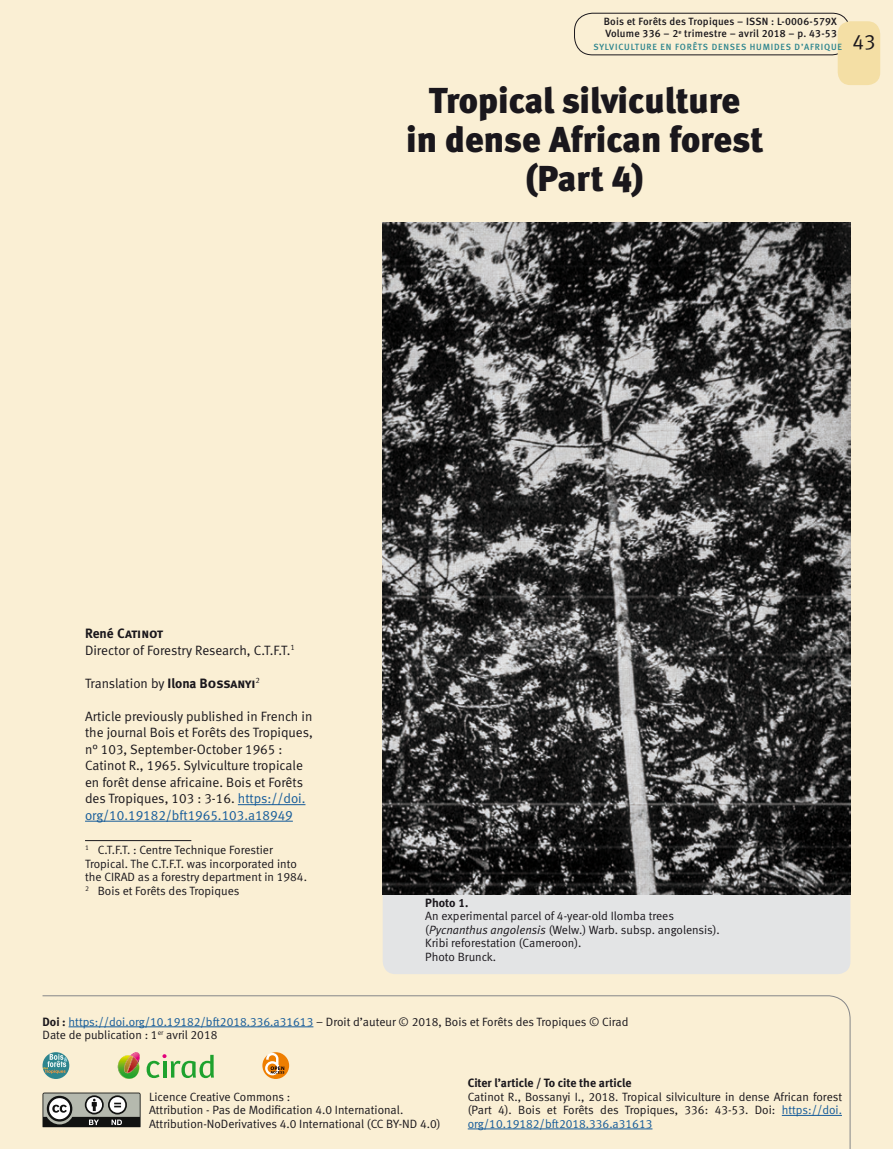
<style>
.page{position:relative;width:893px;height:1149px;background:#fff}
.page>*{position:absolute;margin:0;border:0;box-sizing:border-box;transform-origin:0 0}
.t1{font:36px/39px "Meta Black LF";letter-spacing:-.005em;color:#1a171c;text-align:center}
.t2{font:21px "Meta Normal LF";color:#1a171c}
.t3{font:13.5px/16.5px "Meta Normal LF";color:#1a171c}
.t4{font:13.5px "Meta Bold LF Caps";letter-spacing:-.01em;color:#1a171c}
.t5{font:12px/13.5px "Meta Normal LF";color:#1a171c}
.t6{font:12px "Meta Bold LF";color:#1a171c}
.t7{font:10.5px/12px "Meta Medium LF";letter-spacing:.02em;color:#1a171c}
.t8{font:9px "Meta Medium LF";letter-spacing:.09em;color:#2d858e}
.s1{font-family:"Meta Bold LF"}
.s2{font-family:"Meta Bold LF Caps"}
.s3{color:#165c9a}
.s4{font-style:italic}
</style>
<div class="page">
<div style="left:0;top:0;width:893px;height:1148px;background:#faefd4"></div>
<div style="left:574px;top:13px;width:276px;height:42px;border:1px solid #1a171c;border-radius:18px"></div>
<div style="left:838px;top:21px;width:42px;height:64px;background:#f4dfa5;border-radius:13px"></div>
<div style="left:383px;top:702px;width:467px;height:271px;background:#e3e4e5;border-radius:13px"></div>
<img style="left:383px;top:222px;width:467px;height:672px">
<hr style="left:238px;top:804px;width:67px;height:1px;background:#165c9a">
<hr style="left:85px;top:820px;width:208px;height:1px;background:#165c9a">
<hr style="left:85px;top:840px;width:106px;height:1px;background:#1a171c">
<svg style="left:42px;top:995px;width:809px;height:153px"></svg>
<hr style="left:69px;top:1026px;width:244px;height:1px;background:#165c9a">
<hr style="left:782px;top:1114px;width:60px;height:1px;background:#165c9a">
<hr style="left:468px;top:1128px;width:184px;height:1px;background:#165c9a">
<svg style="left:43px;top:1092px;width:98px;height:35px;background:#82847e"></svg>
<svg style="left:43px;top:1051px;width:26px;height:27px"></svg>
<svg style="left:43px;top:1053px;width:24px;height:20px"></svg>
<svg style="left:262px;top:1051px;width:27px;height:27px"></svg>
<svg style="left:118px;top:1051px;width:22px;height:27px"></svg>
<svg style="left:147px;top:1053px;width:67px;height:24px"></svg>
<p class="t7" style="left:604px;top:16px;width:235px">Bois et Forêts des Tropiques – ISSN : L-0006-579X<br>Volume 336 – 2<sup>e</sup> trimestre – avril 2018 – p. 43-53</p>
<p class="t8" style="left:593px;top:41px;width:250px">SYLVICULTURE EN FORÊTS DENSES HUMIDES D’AFRIQUE</p>
<h2 class="t2" style="left:852px;top:30px;width:25px">43</h2>
<h1 class="t1" style="left:406px;top:80px;width:359px">Tropical silviculture<br>in dense African forest (Part 4)</h1>
<p class="t4" style="left:85px;top:625px;width:80px"><span class="s1">René</span> Catinot</p>
<p class="t3" style="left:85px;top:641px;width:211px">Director of Forestry Research, C.T.F.T.<sup>1</sup></p>
<p class="t3" style="left:85px;top:674px;width:176px">Translation by <span class="s1">Ilona</span> <span class="s2">Bossanyi</span><sup>2</sup></p>
<p class="t3" style="left:85px;top:707px;width:229px">Article previously published in French in the journal Bois et Forêts des Tropiques, n° 103, September-October 1965 :<br>Catinot R., 1965. Sylviculture tropicale en forêt dense africaine. Bois et Forêts des Tropiques, 103 : 3-16. <span class="s3">https://doi. org/10.19182/bft1965.103.a18949</span></p>
<p class="t5" style="left:85px;top:842px;width:223px"><sup>1</sup> C.T.F.T. : Centre Technique Forestier Tropical. The C.T.F.T. was incorporated into the CIRAD as a forestry department in 1984.<br><sup>2</sup> Bois et Forêts des Tropiques</p>
<p class="t6" style="left:425px;top:895px;width:45px">Photo 1.</p>
<p class="t5" style="left:425px;top:908px;width:296px">An experimental parcel of 4-year-old Ilomba trees (<span class="s4">Pycnanthus angolensis</span> (Welw.) Warb. subsp. angolensis).<br>Kribi reforestation (Cameroon).<br>Photo Brunck.</p>
<p class="t5" style="left:43px;top:1014px;width:587px"><span class="s1">Doi :</span> <span class="s3">https://doi.org/10.19182/bft2018.336.a31613</span> – Droit d’auteur © 2018, Bois et Forêts des Tropiques © Cirad<br>Date de publication : 1<sup>er</sup> avril 2018</p>
<p class="t5" style="left:149px;top:1089px;width:293px">Licence Creative Commons :<br>Attribution - Pas de Modification 4.0 International.<br>Attribution-NoDerivatives 4.0 International (CC BY-ND 4.0)</p>
<p class="t6" style="left:468px;top:1075px;width:165px">Citer l’article / To cite the article</p>
<p class="t5" style="left:468px;top:1089px;width:376px;text-align:justify">Catinot R., Bossanyi I., 2018. Tropical silviculture in dense African forest (Part 4). Bois et Forêts des Tropiques, 336: 43-53. Doi: <span class="s3">https://doi. org/10.19182/bft2018.336.a31613</span></p>
</div>
